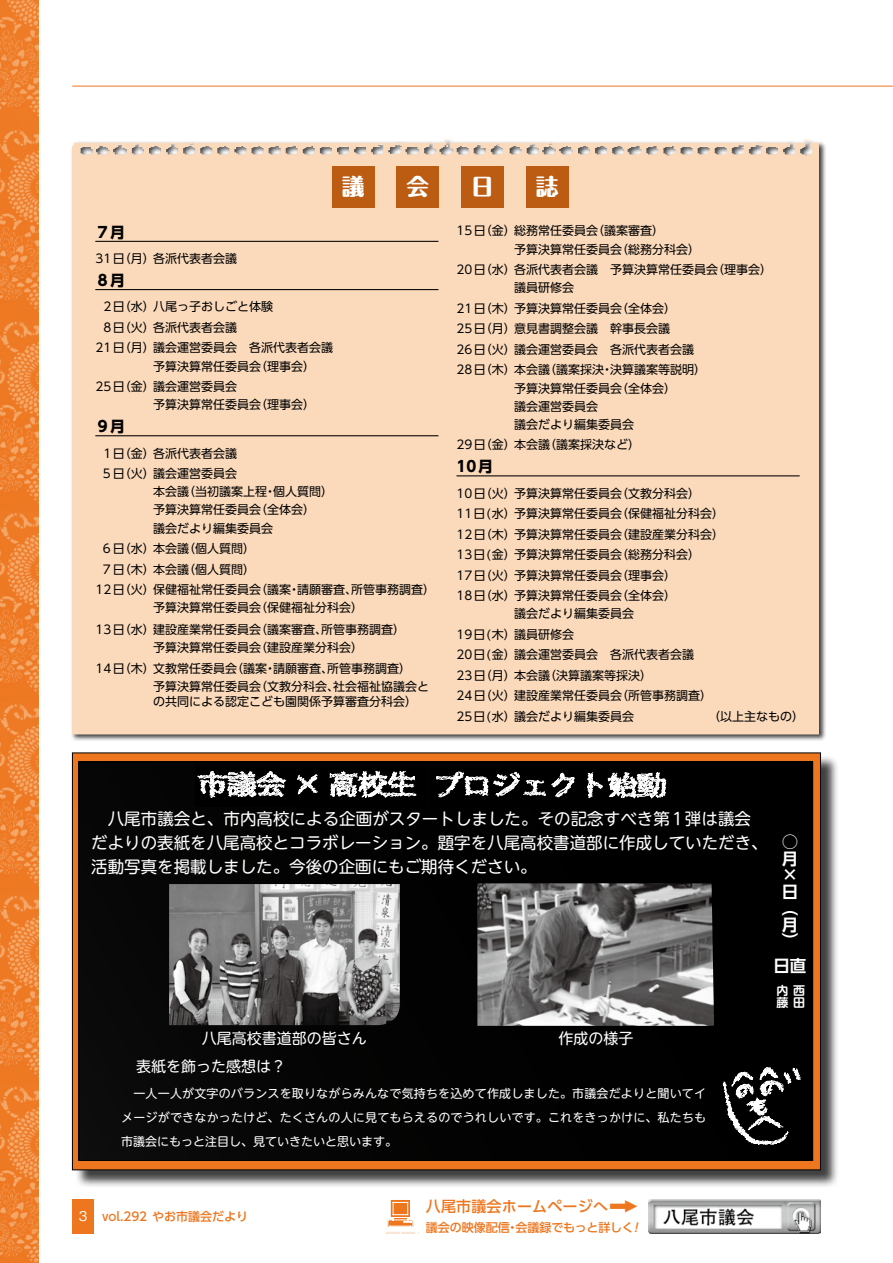
<style>
.page{position:relative;width:893px;height:1263px;background:#fff}
.page>*{position:absolute;margin:0;border:0;box-sizing:border-box;transform-origin:0 0}
.t1{font:800 22.5px "Maru Fo Pro";color:#fff}
.t2{font:16.5px/24px "UD Shin M Go Pr 6";color:#fff}
.t3{font:700 16.5px/16.5px "UD Shin Go Pro De";color:#fff}
.t4{font:15px "UD Shin M Go Pr 6";color:#fff}
.t5{font:500 15px "UD Shin Go Pro";letter-spacing:.015em;color:#ee761f}
.t6{font:700 15px "UD Shin Go Pro";color:#000}
.t7{font:500 13.5px "Gothic BBB Pro";color:#fff}
.t8{font:12px/20.5px "UD Shin Go Pro";color:#000}
.t9{font:12px/24px "UD Shin M Go Pr 6";letter-spacing:.015em;color:#fff;text-align:justify}
.t10{font:500 12px "UD Shin Go Pro";color:#ee761f}
.t11{font:700 12px/12px "UD Shin M Go Pr 6 De";color:#fff}
</style>
<div class="page">
<img style="left:648px;top:1199px;width:173px;height:34px">
<div style="left:795px;top:1211px;width:17px;height:22px;background:#000;opacity:.75"></div>
<img style="left:794px;top:1211px;width:16px;height:21px">
<div style="left:75px;top:755px;width:764px;height:434px;background:#000;opacity:.75"></div>
<svg style="left:72px;top:752px;width:749px;height:418px;background:#d46b1f"></svg>
<div style="left:70px;top:138px;width:756px;height:604px;background:#000;opacity:.75"></div>
<div style="left:72px;top:142px;width:747px;height:592px;background:#fbdabc"></div>
<div style="left:332px;top:166px;width:42px;height:41px;background:#bc5c13"></div>
<div style="left:396px;top:166px;width:43px;height:41px;background:#bc5c13"></div>
<div style="left:461px;top:166px;width:43px;height:41px;background:#bc5c13"></div>
<div style="left:526px;top:166px;width:42px;height:41px;background:#bc5c13"></div>
<hr style="left:72px;top:86px;width:821px;height:1px;background:#ee761f">
<div style="left:78px;top:761px;width:735px;height:400px;background:#020202"></div>
<img style="left:477px;top:883px;width:237px;height:143px">
<hr style="left:95px;top:241px;width:343px;height:1px;background:#000">
<hr style="left:95px;top:289px;width:343px;height:1px;background:#000">
<hr style="left:95px;top:435px;width:343px;height:1px;background:#000">
<hr style="left:456px;top:475px;width:344px;height:1px;background:#000">
<img style="left:169px;top:884px;width:231px;height:141px">
<svg style="left:195px;top:764px;width:485px;height:43px;background:#383838"></svg>
<svg style="left:723px;top:1067px;width:78px;height:78px"></svg>
<div style="left:559px;top:1031px;width:75px;height:15px;background:#020202"></div>
<div style="left:202px;top:1031px;width:165px;height:15px;background:#020202"></div>
<div style="left:72px;top:1199px;width:22px;height:34px;background:#ee761f"></div>
<img style="left:0;top:0;width:38px;height:1263px">
<svg style="left:385px;top:1200px;width:30px;height:33px"></svg>
<p class="t1" style="left:342px;top:169px;width:24px">議</p>
<p class="t1" style="left:407px;top:169px;width:24px">会</p>
<p class="t1" style="left:471px;top:169px;width:24px">日</p>
<p class="t1" style="left:536px;top:169px;width:24px">誌</p>
<p class="t6" style="left:95px;top:220px;width:31px">７月</p>
<p class="t8" style="left:95px;top:248px;width:143px">31日（月）各派代表者会議</p>
<p class="t6" style="left:95px;top:268px;width:31px">８月</p>
<p class="t8" style="left:103px;top:296px;width:171px">2日（水）八尾っ子おしごと体験</p>
<p class="t8" style="left:103px;top:317px;width:135px">8日（火）各派代表者会議</p>
<p class="t8" style="left:95px;top:337px;width:239px">21日（月）議会運営委員会　各派代表者会議</p>
<p class="t8" style="left:95px;top:355px;width:221px;text-indent:58px">予算決算常任委員会（理事会）<br>25日（金）議会運営委員会</p>
<p class="t8" style="left:153px;top:394px;width:163px">予算決算常任委員会（理事会）</p>
<p class="t6" style="left:95px;top:414px;width:31px">９月</p>
<p class="t8" style="left:101px;top:442px;width:138px">1日（金）各派代表者会議<br>５日（火）議会運営委員会</p>
<p class="t8" style="left:153px;top:482px;width:181px;line-height:18.1px">本会議（当初議案上程・個人質問）予算決算常任委員会（全体会）<br>議会だより編集委員会</p>
<p class="t8" style="left:101px;top:538px;width:156px">６日（水）本会議（個人質問）</p>
<p class="t8" style="left:101px;top:558px;width:156px">７日（木）本会議（個人質問）</p>
<p class="t8" style="left:95px;top:579px;width:341px">12日（火）保健福祉常任委員会（議案・請願審査、所管事務調査）</p>
<p class="t8" style="left:95px;top:596px;width:311px;line-height:21.9px;text-indent:58px">予算決算常任委員会（保健福祉分科会）<br>13日（水）建設産業常任委員会（議案審査、所管事務調査）</p>
<p class="t8" style="left:95px;top:637px;width:317px;text-indent:58px">予算決算常任委員会（建設産業分科会）<br>14日（木）文教常任委員会（議案・請願審査、所管事務調査）</p>
<p class="t8" style="left:153px;top:679px;width:277px;line-height:15px">予算決算常任委員会（文教分科会、社会福祉協議会との共同による認定こども園関係予算審査分科会）</p>
<p class="t8" style="left:514px;top:221px;width:187px;line-height:18.1px;text-indent:-58px">15日（金）総務常任委員会（議案審査）<br>予算決算常任委員会（総務分科会）</p>
<p class="t8" style="left:514px;top:260px;width:259px;line-height:18.1px;text-indent:-58px">20日（水）各派代表者会議　予算決算常任委員会（理事会）議員研修会</p>
<p class="t8" style="left:457px;top:298px;width:251px">21日（木）予算決算常任委員会（全体会）<br>25日（月）意見書調整会議　幹事長会議<br>26日（火）議会運営委員会　各派代表者会議<br>28日（木）本会議（議案採決・決算議案等説明）</p>
<p class="t8" style="left:514px;top:379px;width:163px;line-height:18.1px">予算決算常任委員会（全体会）議会運営委員会<br>議会だより編集委員会</p>
<p class="t8" style="left:457px;top:434px;width:185px">29日（金）本会議（議案採決など）</p>
<p class="t6" style="left:456px;top:454px;width:38px">10月</p>
<p class="t8" style="left:456px;top:482px;width:269px">10日（火）予算決算常任委員会（文教分科会）<br>11日(水）予算決算常任委員会（保健福祉分科会）<br>12日（木）予算決算常任委員会（建設産業分科会）<br>13日(金）予算決算常任委員会（総務分科会）<br>17日（火）予算決算常任委員会（理事会）<br>18日（水）予算決算常任委員会（全体会）</p>
<p class="t8" style="left:456px;top:603px;width:349px;text-indent:58px">議会だより編集委員会<br>19日(木）議員研修会<br>20日(金）議会運営委員会　各派代表者会議<br>23日（月）本会議（決算議案等採決）<br>24日（火）建設産業常任委員会（所管事務調査）<br>25日(水）議会だより編集委員会　　　　　　（以上主なもの）</p>
<p class="t2" style="left:91px;top:805px;width:678px;text-indent:17px">八尾市議会と、市内高校による企画がスタートしました。その記念すべき第1弾は議会だよりの表紙を八尾高校とコラボレーション。題字を八尾高校書道部に作成していただき、活動写真を掲載しました。今後の企画にもご期待ください。</p>
<p class="t4" style="left:202px;top:1026px;width:166px">八尾高校書道部の皆さん</p>
<p class="t4" style="left:559px;top:1026px;width:76px">作成の様子</p>
<p class="t4" style="left:121px;top:1053px;width:167px">　表紙を飾った感想は？</p>
<p class="t9" style="left:121px;top:1080px;width:586px">　一人一人が文字のバランスを取りながらみんなで気持ちを込めて作成しました。市議会だよりと聞いてイメージができなかったけど、たくさんの人に見てもらえるのでうれしいです。これをきっかけに、私たちも市議会にもっと注目し、見ていきたいと思います。</p>
<p class="t3" style="left:782px;top:833px;width:18px">○月×日（月）</p>
<p class="t3" style="left:773px;top:957px;width:34px">日直</p>
<p class="t11" style="left:777px;top:984px;width:30px">内西藤田</p>
<p class="t7" style="left:79px;top:1205px;width:10px">3</p>
<p class="t10" style="left:102px;top:1206px;width:148px">vol.292 やお市議会だより</p>
<p class="t5" style="left:426px;top:1194px;width:214px">八尾市議会ホームページへ➡</p>
<p class="t10" style="left:426px;top:1217px;width:214px">議会の映像配信・会議録でもっと詳しく!</p>
</div>
